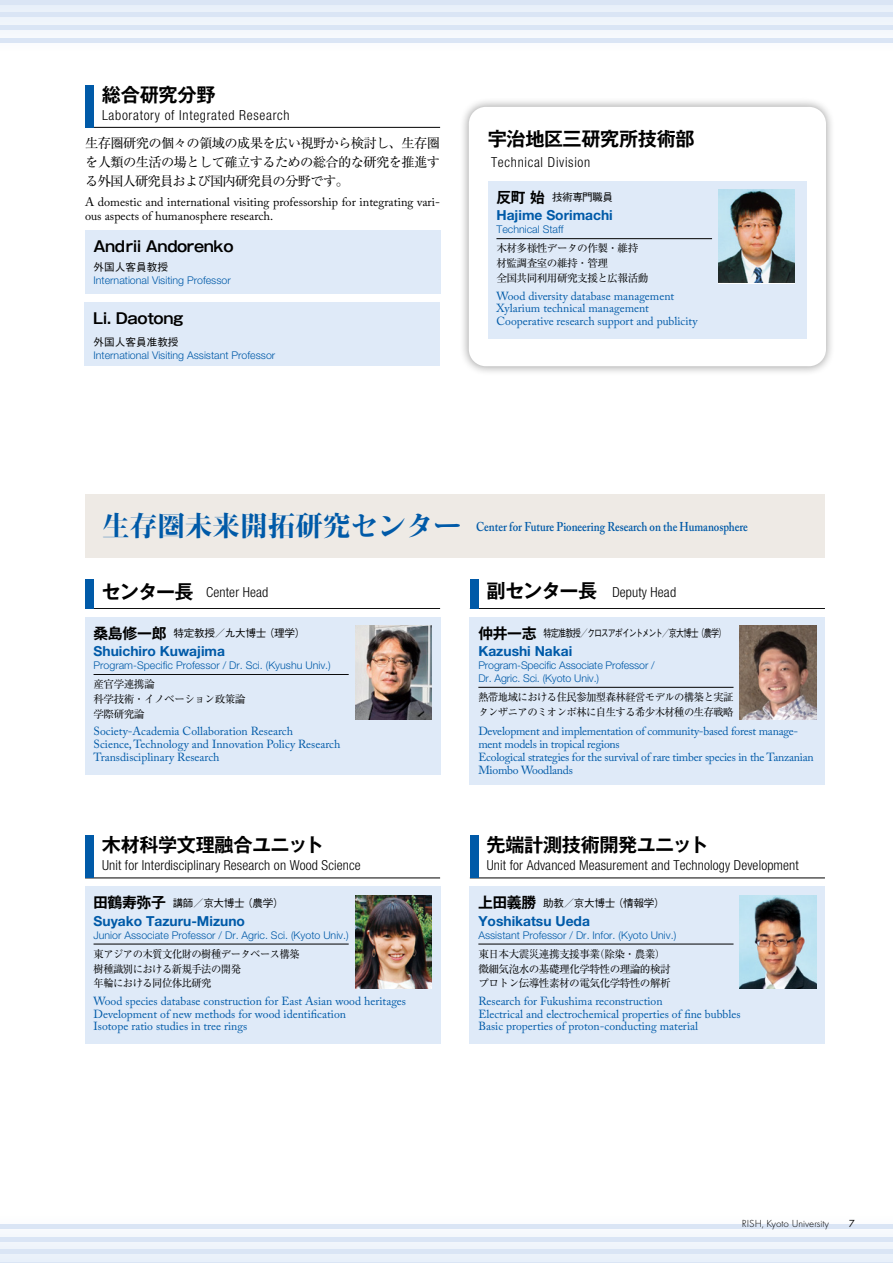
<style>
.page{position:relative;width:893px;height:1263px;background:#fff}
.page>*{position:absolute;margin:0;border:0;box-sizing:border-box;transform-origin:0 0}
.t1{font:700 19.2px "Gothic MB101 Pro De";letter-spacing:-.02em;color:#000}
.t2{font:700 14.85px "Gothic MB101 Pro De";letter-spacing:-.03em;color:#000}
.t3{font:300 condensed 13.8px "Helvetica Neue LT Std";letter-spacing:.01em;color:#000}
.t4{font:700 13.8px "Helvetica Neue LT Std";color:#005aa8}
.t5{font:300 condensed 13.8px "Helvetica Neue LT Std";letter-spacing:.05em;color:#000}
.t6{font:13.35px/19.2px "Ryumin Pro";letter-spacing:-.05em;color:#000;text-align:justify}
.t7{font:600 12.75px "Adobe Caslon Pro";letter-spacing:-.005em;color:#005aa8;scale:.85 1}
.t8{font:12.15px/13.8px "Adobe Caslon Pro";color:#000}
.t9{font:11.7px/12.8px "Adobe Caslon Pro";color:#005aa8}
.t10{font:11.7px/12.8px "Adobe Caslon Pro";letter-spacing:-.02em;color:#005aa8}
.t11{font:300 10.65px/12.8px "Helvetica Neue LT Std";color:#005aa8}
.t12{font:10.65px/14.9px "Ryumin Pro";letter-spacing:-.05em;color:#000}
.t13{font:500 10.65px "Gothic BBB Pro";letter-spacing:-.035em;color:#000}
.t14{font:500 10.65px "Gothic BBB Pro";letter-spacing:-.105em;color:#000;scale:.75 1}
.t15{font:300 10.65px "Futura PT";color:#000}
.t16{font:500 10.65px "Gothic BBB Pro";color:#000}
.t17{font:10.65px "Futura PT";color:#000}
.s1{font-family:"Gothic MB101 Pro De";font-weight:700;font-size:14.85px}
.s2{font-family:"Kocho Std";font-weight:800;font-size:27.6px}
.s3{font-family:"Gothic MB101 Pro De";font-weight:700;font-stretch:normal;font-size:19.2px}
</style>
<div class="page">
<svg style="left:0;top:4px;width:893px;height:28px;fill:#eaf1fa"></svg>
<hr style="left:0;top:0;width:893px;height:4px;background:#dae5f5">
<hr style="left:0;top:13px;width:893px;height:4px;background:#dae5f5">
<hr style="left:0;top:26px;width:893px;height:4px;background:#dae5f5">
<div style="left:0;top:38px;width:893px;height:5px;background:#dae5f5"></div>
<svg style="left:0;top:1228px;width:893px;height:34px;fill:#eff4fb"></svg>
<hr style="left:0;top:1262px;width:893px;height:1px;background:#dae5f5">
<hr style="left:0;top:1250px;width:893px;height:4px;background:#dae5f5">
<hr style="left:0;top:1237px;width:893px;height:4px;background:#dae5f5">
<hr style="left:0;top:1224px;width:893px;height:4px;background:#dae5f5">
<div style="left:85px;top:617px;width:355px;height:157px;background:#dfeaf8"></div>
<img style="left:355px;top:626px;width:77px;height:93px">
<hr style="left:94px;top:674px;width:255px;height:1px;background:#000">
<hr style="left:85px;top:608px;width:355px;height:1px;background:#000">
<div style="left:85px;top:579px;width:9px;height:30px;background:#005aa8"></div>
<div style="left:85px;top:494px;width:740px;height:64px;background:#eeeae5"></div>
<hr style="left:85px;top:127px;width:355px;height:1px;background:#000">
<div style="left:85px;top:85px;width:9px;height:43px;background:#005aa8"></div>
<div style="left:85px;top:230px;width:355px;height:64px;background:#dfeaf8"></div>
<div style="left:84px;top:302px;width:355px;height:64px;background:#dfeaf8"></div>
<div style="left:459px;top:97px;width:377px;height:279px;background:#000;opacity:.4"></div>
<div style="left:469px;top:107px;width:357px;height:259px;background:#fff;border-radius:17px"></div>
<div style="left:488px;top:181px;width:319px;height:158px;background:#dfeaf8"></div>
<img style="left:718px;top:190px;width:76px;height:93px">
<hr style="left:496px;top:238px;width:216px;height:1px;background:#000">
<hr style="left:470px;top:608px;width:355px;height:1px;background:#000">
<div style="left:470px;top:579px;width:8px;height:30px;background:#005aa8"></div>
<div style="left:470px;top:617px;width:355px;height:168px;background:#dfeaf8"></div>
<img style="left:740px;top:626px;width:76px;height:93px">
<hr style="left:478px;top:687px;width:255px;height:1px;background:#000">
<hr style="left:85px;top:878px;width:355px;height:1px;background:#000">
<div style="left:85px;top:836px;width:9px;height:42px;background:#005aa8"></div>
<div style="left:85px;top:887px;width:355px;height:157px;background:#dfeaf8"></div>
<img style="left:355px;top:895px;width:77px;height:94px">
<hr style="left:94px;top:944px;width:255px;height:1px;background:#000">
<div style="left:470px;top:887px;width:355px;height:157px;background:#dfeaf8"></div>
<hr style="left:470px;top:878px;width:355px;height:1px;background:#000">
<div style="left:470px;top:836px;width:8px;height:42px;background:#005aa8"></div>
<img style="left:740px;top:895px;width:76px;height:94px">
<hr style="left:478px;top:944px;width:255px;height:1px;background:#000">
<h1 class="t1" style="left:102px;top:79px;width:115px">総合研究分野</h1>
<p class="t5" style="left:102px;top:107px;width:189px">Laboratory of Integrated Research</p>
<p class="t6" style="left:85px;top:132px;width:357px">生存圏研究の個々の領域の成果を広い視野から検討し、生存圏を人類の生活の場として確立するための総合的な研究を推進する外国人研究員および国内研究員の分野です。</p>
<p class="t8" style="left:85px;top:195px;width:357px">A domestic and international visiting professorship for integrating vari&shy;ous aspects of humanosphere research.</p>
<p class="t2" style="left:93px;top:234px;width:142px">Andrii Andorenko</p>
<p class="t16" style="left:94px;top:259px;width:76px">外国人客員教授</p>
<p class="t11" style="left:94px;top:274px;width:139px">International Visiting Professor</p>
<p class="t2" style="left:93px;top:306px;width:92px">Li. Daotong</p>
<p class="t16" style="left:94px;top:333px;width:87px">外国人客員准教授</p>
<p class="t11" style="left:94px;top:348px;width:183px">International Visiting Assistant Professor</p>
<h1 class="t1" style="left:488px;top:123px;width:208px">宇治地区三研究所技術部</h1>
<p class="t5" style="left:491px;top:154px;width:101px">Technical Division</p>
<p class="t13" style="left:496px;top:189px;width:118px"><span class="s1">反町 始</span> 技術専門職員</p>
<p class="t4" style="left:496px;top:207px;width:118px">Hajime Sorimachi</p>
<p class="t11" style="left:496px;top:223px;width:69px">Technical Staff</p>
<p class="t12" style="left:496px;top:240px;width:154px">木材多様性データの作製・維持材監調査室の維持・管理<br>全国共同利用研究支援と広報活動</p>
<p class="t9" style="left:496px;top:289px;width:203px">Wood diversity database management<br>Xylarium technical management<br>Cooperative research support and publicity</p>
<p class="t7" style="left:102px;top:519px;width:761px"><span class="s2">生存圏未来開拓研究センター</span> Center for Future Pioneering Research on the Humanosphere</p>
<h1 class="t1" style="left:102px;top:576px;width:94px">センター長</h1>
<p class="t3" style="left:206px;top:584px;width:64px">Center Head</p>
<p class="t13" style="left:93px;top:624px;width:214px"><span class="s1">桑島修一郎</span> 特定教授／九大博士（理学）</p>
<p class="t4" style="left:94px;top:643px;width:133px">Shuichiro Kuwajima</p>
<p class="t11" style="left:94px;top:659px;width:239px">Program-Specific Professor / Dr. Sci. (Kyushu Univ.)</p>
<p class="t12" style="left:94px;top:676px;width:154px">産官学連携論<br>科学技術・イノベーション政策論学際研究論</p>
<p class="t9" style="left:94px;top:725px;width:248px">Society-Academia Collaboration Research<br>Science, Technology and Innovation Policy Research<br>Transdisciplinary Research</p>
<h1 class="t1" style="left:102px;top:829px;width:223px">木材科学文理融合ユニット</h1>
<p class="t3" style="left:102px;top:857px;width:260px">Unit for Interdisciplinary Research on Wood Science</p>
<p class="t13" style="left:93px;top:894px;width:192px"><span class="s1">田鶴寿弥子</span> 講師／京大博士（農学）</p>
<p class="t4" style="left:94px;top:912px;width:153px">Suyako Tazuru-Mizuno</p>
<p class="t11" style="left:94px;top:928px;width:257px">Junior Associate Professor / Dr. Agric. Sci. (Kyoto Univ.)</p>
<p class="t12" style="left:94px;top:945px;width:208px">東アジアの木質文化財の樹種データベース構築樹種識別における新規手法の開発<br>年輪における同位体比研究</p>
<p class="t9" style="left:94px;top:994px;width:314px">Wood species database construction for East Asian wood heritages<br>Development of new methods for wood identification<br>Isotope ratio studies in tree rings</p>
<p class="t3" style="left:487px;top:584px;width:191px"><span class="s3">副センター長</span> Deputy Head</p>
<p class="t14" style="left:478px;top:624px;width:332px"><span class="s1">仲井一志</span> 特定准教授／クロスアポイントメント／京大博士（農学）</p>
<p class="t4" style="left:478px;top:643px;width:95px">Kazushi Nakai</p>
<p class="t11" style="left:478px;top:659px;width:178px">Program-Specific Associate Professor /<br>Dr. Agric. Sci. (Kyoto Univ.)</p>
<p class="t12" style="left:478px;top:689px;width:257px">熱帯地域における住民参加型森林経営モデルの構築と実証タンザニアのミオンボ林に自生する希少木材種の生存戦略</p>
<p class="t10" style="left:478px;top:725px;width:337px">Development and implementation of community-based forest manage&shy;ment models in tropical regions<br>Ecological strategies for the survival of rare timber species in the Tanzanian Miombo Woodlands</p>
<h1 class="t1" style="left:487px;top:829px;width:223px">先端計測技術開発ユニット</h1>
<p class="t3" style="left:487px;top:857px;width:313px">Unit for Advanced Measurement and Technology Development</p>
<p class="t13" style="left:478px;top:894px;width:188px"><span class="s1">上田義勝</span> 助教／京大博士（情報学）</p>
<p class="t4" style="left:478px;top:912px;width:113px">Yoshikatsu Ueda</p>
<p class="t11" style="left:478px;top:928px;width:199px">Assistant Professor / Dr. Infor. (Kyoto Univ.)</p>
<p class="t12" style="left:478px;top:945px;width:194px">東日本大震災連携支援事業（除染・農業）微細気泡水の基礎理化学特性の理論的検討プロトン伝導性素材の電気化学特性の解析</p>
<p class="t9" style="left:478px;top:994px;width:264px">Research for Fukushima reconstruction<br>Electrical and electrochemical properties of fine bubbles<br>Basic properties of proton-conducting material</p>
<p class="t15" style="left:742px;top:1217px;width:89px">RISH, Kyoto University</p>
<p class="t17" style="left:849px;top:1217px;width:8px">7</p>
</div>
